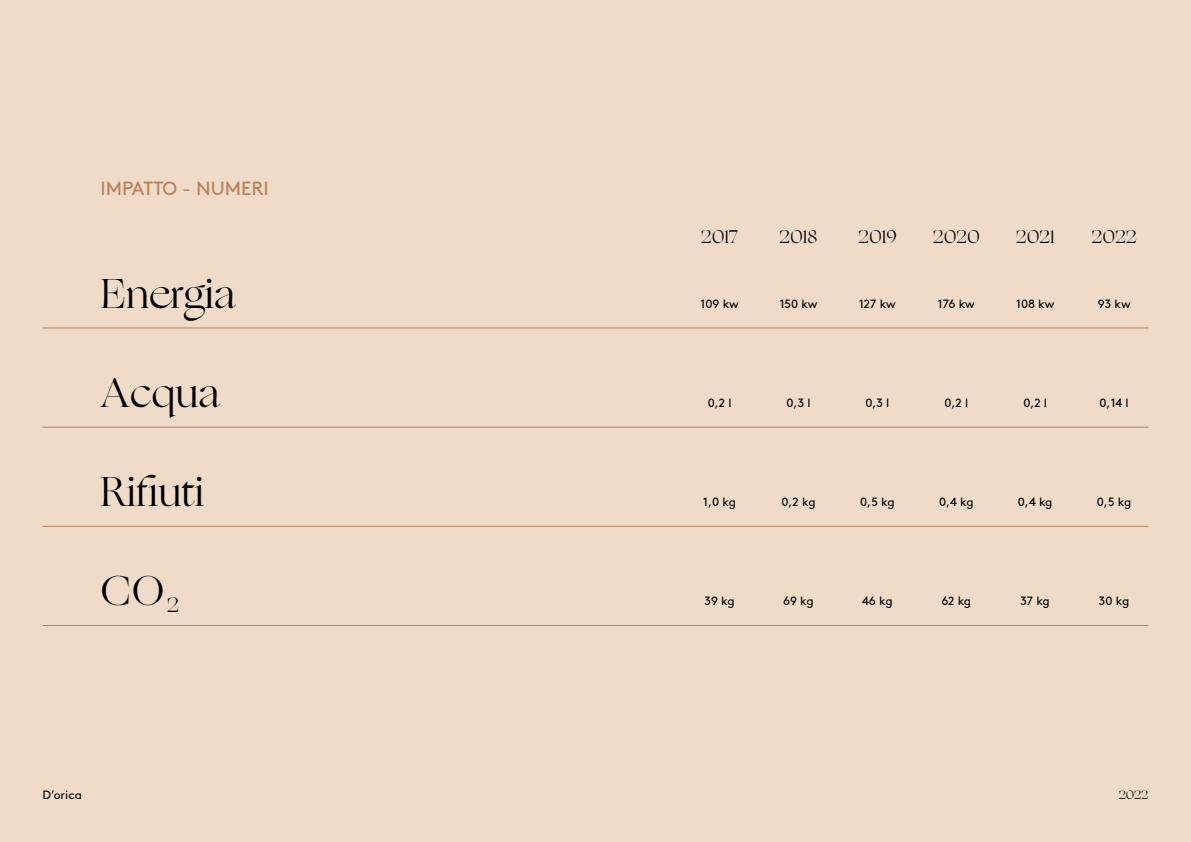
<style>
.page{position:relative;width:1191px;height:842px;background:#efdbc8}
.page>*{position:absolute;margin:0;border:0;box-sizing:border-box;transform-origin:0 0}
.t1{font:41.2px "Ogg";color:#000}
.t2{font:19px "Brown";color:#ba805a}
.t3{font:18.2px "Ogg";color:#000}
.t4{font:12px "Brown";color:#000}
.t5{font:12px "Ogg";color:#000}
</style>
<div class="page">
<hr style="left:43px;top:427px;width:1105px;height:1px;background:#ba805a">
<hr style="left:43px;top:328px;width:1105px;height:1px;background:#ba805a">
<hr style="left:43px;top:526px;width:1105px;height:1px;background:#ba805a">
<hr style="left:43px;top:625px;width:1105px;height:1px;background:#ba805a">
<h2 class="t2" style="left:100px;top:177px;width:170px">IMPATTO - NUMERI</h2>
<h1 class="t1" style="left:100px;top:266px;width:136px">Energia</h1>
<h1 class="t1" style="left:100px;top:365px;width:121px">Acqua</h1>
<h1 class="t1" style="left:100px;top:464px;width:105px">Rifiuti</h1>
<h1 class="t1" style="left:100px;top:563px;width:80px">CO<sub>2</sub></h1>
<p class="t4" style="left:43px;top:788px;width:41px">D’orica</p>
<h3 class="t3" style="left:701px;top:225px;width:39px">2017</h3>
<h3 class="t3" style="left:779px;top:225px;width:40px">2018</h3>
<h3 class="t3" style="left:858px;top:225px;width:40px">2019</h3>
<h3 class="t3" style="left:932px;top:225px;width:49px">2020</h3>
<h3 class="t3" style="left:1015px;top:225px;width:41px">2021</h3>
<h3 class="t3" style="left:1091px;top:225px;width:47px">2022</h3>
<p class="t4" style="left:700px;top:297px;width:40px">109 kw</p>
<p class="t4" style="left:779px;top:297px;width:39px">150 kw</p>
<p class="t4" style="left:859px;top:297px;width:38px">127 kw</p>
<p class="t4" style="left:938px;top:297px;width:38px">176 kw</p>
<p class="t4" style="left:1016px;top:297px;width:40px">108 kw</p>
<p class="t4" style="left:1097px;top:297px;width:34px">93 kw</p>
<p class="t4" style="left:707px;top:396px;width:25px">0,2 l</p>
<p class="t4" style="left:786px;top:396px;width:26px">0,3 l</p>
<p class="t4" style="left:865px;top:396px;width:26px">0,3 l</p>
<p class="t4" style="left:944px;top:396px;width:25px">0,2 l</p>
<p class="t4" style="left:1023px;top:396px;width:25px">0,2 l</p>
<p class="t4" style="left:1099px;top:396px;width:31px">0,14 l</p>
<p class="t4" style="left:703px;top:495px;width:34px">1,0 kg</p>
<p class="t4" style="left:781px;top:495px;width:36px">0,2 kg</p>
<p class="t4" style="left:860px;top:495px;width:36px">0,5 kg</p>
<p class="t4" style="left:939px;top:495px;width:36px">0,4 kg</p>
<p class="t4" style="left:1018px;top:495px;width:36px">0,4 kg</p>
<p class="t4" style="left:1096px;top:495px;width:36px">0,5 kg</p>
<p class="t4" style="left:704px;top:594px;width:32px">39 kg</p>
<p class="t4" style="left:783px;top:594px;width:32px">69 kg</p>
<p class="t4" style="left:862px;top:594px;width:32px">46 kg</p>
<p class="t4" style="left:941px;top:594px;width:31px">62 kg</p>
<p class="t4" style="left:1020px;top:594px;width:31px">37 kg</p>
<p class="t4" style="left:1099px;top:594px;width:32px">30 kg</p>
<p class="t5" style="left:1118px;top:787px;width:31px">2022</p>
</div>
